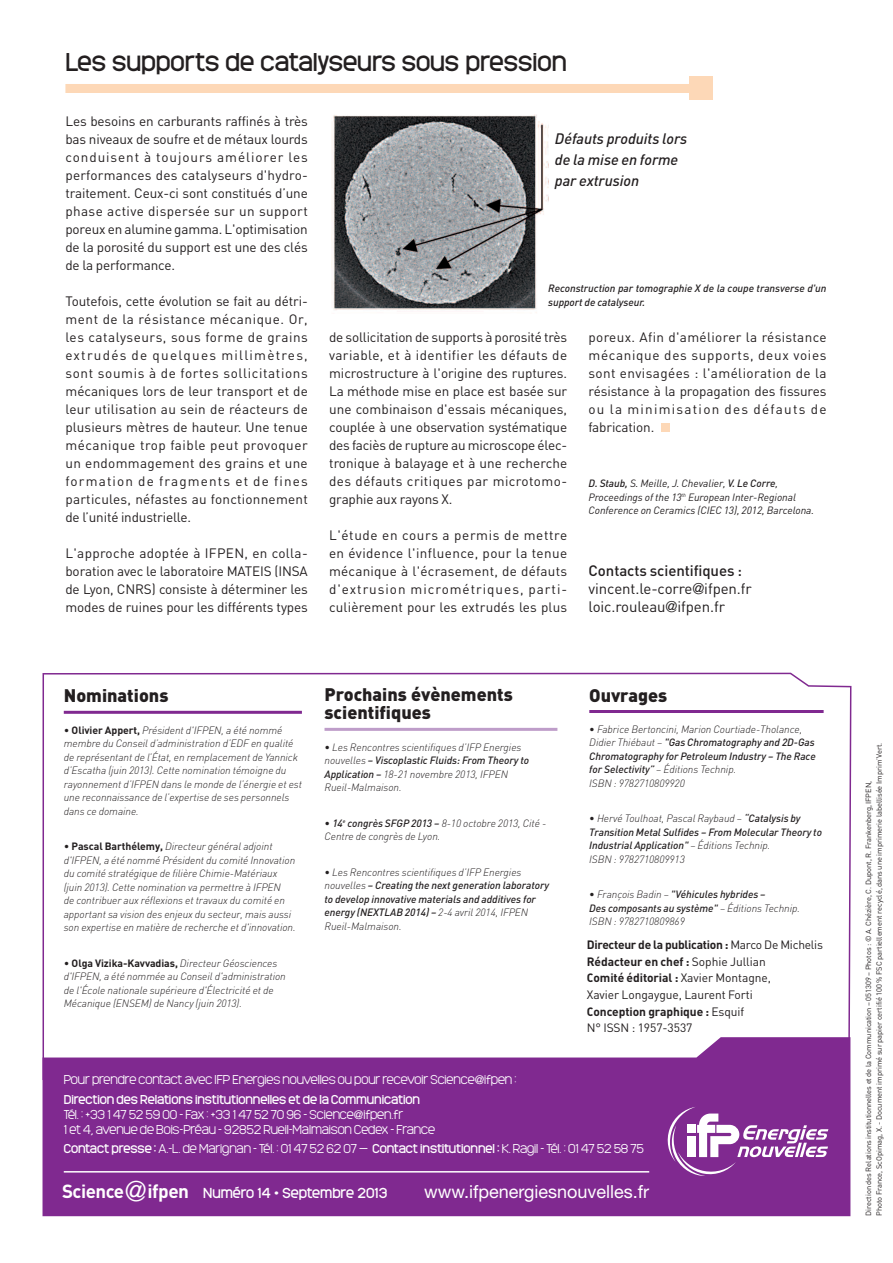
<style>
.page{position:relative;width:893px;height:1263px;background:#fff}
.page>*{position:absolute;margin:0;border:0;box-sizing:border-box;transform-origin:0 0}
.t1{font:24px "Monark";color:#231f20}
.t2{font:900 18px/18px "DIN";color:#231f20}
.t3{font:18px "Helvetica Neue";color:#fff}
.t4{font:15px/18px "DIN";letter-spacing:-.005em;color:#231f20}
.t5{font:italic 500 15px/21px "DIN";letter-spacing:-.005em;color:#231f20}
.t6{font:13.5px/18px "DIN";letter-spacing:-.01em;color:#231f20;text-align:justify}
.t7{font:13.5px "Monark";color:#fff}
.t8{font:300 12px/19.2px "Monark";letter-spacing:-.005em;color:#fff}
.t9{font:12px/16.5px "DIN";letter-spacing:-.005em;color:#231f20}
.t10{font:italic 300 10.5px/13.5px "DIN";letter-spacing:-.005em;color:#231f20}
.t11{font:italic 500 10.5px/13.5px "DIN";letter-spacing:-.005em;color:#231f20}
.t12{font:italic 10.5px/13.5px "DIN";letter-spacing:-.005em;color:#231f20}
.t13{font:7.5px/10.5px "DIN";letter-spacing:-.005em;color:#231f20}
.s1{font-weight:500}
.s2{font-family:"Helvetica";font-weight:300}
.s3{font-style:normal}
.s4{font-weight:700;font-style:normal}
.s5{font-weight:300;font-style:normal}
.s6{font-weight:300}
.s7{font-weight:700}
.s8{font-family:"Helvetica Neue";font-weight:400}
.s9{font-weight:400}
.s10{font-family:"DIN";font-weight:700;font-size:18.75px}
.s11{font-family:"Helvetica";font-weight:300;font-size:27.45px}
.s12{font-family:"DIN";font-weight:700;font-size:18.9px}
</style>
<div class="page">
<svg style="left:43px;top:673px;width:808px;height:430px"></svg>
<svg style="left:43px;top:1037px;width:807px;height:179px;background:#8d3f9b"></svg>
<svg style="left:668px;top:1107px;width:160px;height:69px"></svg>
<hr style="left:64px;top:1171px;width:585px;height:1px;background:#fff">
<hr style="left:64px;top:711px;width:238px;height:3px;background:#802990">
<hr style="left:324px;top:728px;width:233px;height:3px;background:#be9dc9">
<hr style="left:589px;top:710px;width:235px;height:3px;background:#802990">
<div style="left:65px;top:84px;width:625px;height:9px;background:#fdd8b7"></div>
<div style="left:689px;top:77px;width:24px;height:23px;background:#fdd8b7"></div>
<div style="left:661px;top:423px;width:9px;height:9px;background:#fdd8b7"></div>
<img style="left:332px;top:114px;width:216px;height:199px">
<h1 class="t1" style="left:65px;top:46px;width:503px">Les supports de catalyseurs sous pression</h1>
<p class="t6" style="left:65px;top:112px;width:244px">Les besoins en carburants raffinés à très bas niveaux de soufre et de métaux lourds conduisent à toujours améliorer les performances des catalyseurs d'hydro&shy;traitement. Ceux-ci sont constitués d’une phase active dispersée sur un support poreux en alumine gamma. L'optimisation de la porosité du support est une des clés de la performance.</p>
<p class="t6" style="left:65px;top:292px;width:244px">Toutefois, cette évolution se fait au détri&shy;ment de la résistance mécanique. Or, les catalyseurs, sous forme de grains extrudés de quelques millimètres, sont soumis à de fortes sollicitations mécaniques lors de leur transport et de leur utilisation au sein de réacteurs de plusieurs mètres de hauteur. Une tenue mécanique trop faible peut provoquer un endommagement des grains et une formation de fragments et de fines particules, néfastes au fonctionnement de l’unité industrielle.</p>
<p class="t6" style="left:65px;top:544px;width:244px">L'approche adoptée à IFPEN, en colla&shy;boration avec le laboratoire MATEIS (INSA de Lyon, CNRS) consiste à déterminer les modes de ruines pour les différents types</p>
<p class="t5" style="left:555px;top:128px;width:134px">Défauts produits lors de la mise en forme par extrusion</p>
<p class="t11" style="left:548px;top:281px;width:280px">Reconstruction par tomographie X de la coupe transverse d'un support de catalyseur.</p>
<p class="t6" style="left:329px;top:328px;width:240px">de sollicitation de supports à porosité très variable, et à identifier les défauts de microstructure à l'origine des ruptures.<br>La méthode mise en place est basée sur une combinaison d'essais mécaniques, couplée à une observation systématique des faciès de rupture au microscope élec&shy;tronique à balayage et à une recherche des défauts critiques par microtomo&shy;graphie aux rayons X.</p>
<p class="t6" style="left:329px;top:526px;width:240px">L'étude en cours a permis de mettre en évidence l'influence, pour la tenue mécanique à l'écrasement, de défauts d'extrusion micrométriques, parti&shy;culièrement pour les extrudés les plus</p>
<p class="t6" style="left:588px;top:328px;width:240px">poreux. Afin d'améliorer la résistance mécanique des supports, deux voies sont envisagées : l'amélioration de la résistance à la propagation des fissures ou la minimisation des défauts de fabrication.</p>
<p class="t12" style="left:588px;top:476px;width:227px"><span class="s1">D. Staub,</span> S. Meille, J. Chevalier, <span class="s1">V. Le Corre</span>,<br>Proceedings of the 13<sup>th</sup> European Inter-Regional<br>Conference on Ceramics (CIEC 13), 2012, Barcelona.</p>
<p class="t4" style="left:589px;top:561px;width:165px"><span class="s1">Contacts scientifiques : </span>vincent.le-corre<span class="s2">@</span>ifpen.fr loic.rouleau<span class="s2">@</span>ifpen.fr</p>
<h2 class="t2" style="left:64px;top:686px;width:106px">Nominations</h2>
<p class="t10" style="left:64px;top:723px;width:240px"><span class="s3">•</span> <span class="s4">Olivier Appert,</span> Président d'IFPEN, a été nommé membre du Conseil d’administration d’EDF en qualité de représentant de l’État, en remplacement de Yannick d’Escatha (juin 2013). Cette nomination témoigne du rayonnement d’IFPEN dans le monde de l’énergie et est une reconnaissance de l’expertise de ses personnels dans ce domaine.</p>
<p class="t10" style="left:64px;top:839px;width:234px"><span class="s3">•</span> <span class="s4">Pascal Barthélemy,</span> Directeur général adjoint d'IFPEN, a été nommé Président du comité Innovation du comité stratégique de filière Chimie-Matériaux (juin 2013). Cette nomination va permettre à IFPEN<br>de contribuer aux réflexions et travaux du comité en apportant sa vision des enjeux du secteur, mais aussi son expertise en matière de recherche et d'innovation.</p>
<p class="t10" style="left:64px;top:956px;width:224px"><span class="s3">•</span> <span class="s4">Olga Vizika-Kavvadias,</span> Directeur Géosciences d'IFPEN, a été nommée au Conseil d'administration de l'École nationale supérieure d'Électricité et de Mécanique (ENSEM) de Nancy (juin 2013).</p>
<h2 class="t2" style="left:324px;top:685px;width:190px">Prochains évènements scientifiques</h2>
<p class="t10" style="left:324px;top:740px;width:206px"><span class="s3">•</span> Les Rencontres scientifiques d’IFP Energies nouvelles <span class="s1">– Viscoplastic Fluids: From Theory to Application –</span> 18-21 novembre 2013, IFPEN Rueil-Malmaison.</p>
<p class="t10" style="left:324px;top:816px;width:223px"><span class="s3">•</span> <span class="s1">14</span><sup>e</sup> <span class="s1">congrès SFGP 2013 –</span> 8-10 octobre 2013, Cité -<br>Centre de congrès de Lyon.</p>
<p class="t11" style="left:324px;top:865px;width:226px"><span class="s5">•</span> <span class="s6">Les Rencontres scientifiques d’IFP Energies nouvelles</span> – Creating the next generation laboratory to develop innovative materials and additives for energy (NEXTLAB 2014) – <span class="s6">2-4 avril 2014, IFPEN Rueil-Malmaison.</span></p>
<h2 class="t2" style="left:589px;top:685px;width:79px">Ouvrages</h2>
<p class="t10" style="left:589px;top:722px;width:228px"><span class="s3">•</span> Fabrice Bertoncini, Marion Courtiade-Tholance, Didier Thiébaut – <span class="s1">"Gas Chromatography and 2D-Gas Chromatography for Petroleum Industry – The Race for Selectivity”</span> – Éditions Technip.<br>ISBN : 9782710809920</p>
<p class="t11" style="left:589px;top:811px;width:234px"><span class="s5">•</span> <span class="s6">Hervé Toulhoat, Pascal Raybaud –</span> “Catalysis by Transition Metal Sulfides – From Molecular Theory to Industrial Application" <span class="s6">– Éditions Technip.<br>ISBN : 9782710809913</span></p>
<p class="t10" style="left:589px;top:887px;width:212px"><span class="s3">•</span> François Badin – <span class="s1">"Véhicules hybrides –<br>Des composants au système"</span> – Éditions Technip.<br>ISBN : 9782710809869</p>
<p class="t9" style="left:587px;top:936px;width:238px"><span class="s7">Directeur de la publication :</span> Marco De Michelis <span class="s7">Rédacteur en chef :</span> Sophie Jullian<br><span class="s7">Comité éditorial :</span> Xavier Montagne,<br>Xavier Longaygue, Laurent Forti<br><span class="s7">Conception graphique :</span> Esquif<br>N° ISSN : 1957-3537</p>
<p class="t8" style="left:64px;top:1070px;width:454px">Pour prendre contact avec IFP Energies nouvelles ou pour recevoir Science<span class="s8">@</span>ifpen :<br><span class="s9">Direction des Relations institutionnelles et de la Communication</span></p>
<p class="t8" style="left:64px;top:1106px;width:373px;line-height:15px">Tél. : +33 1 47 52 59 00 - Fax : +33 1 47 52 70 96 - Science<span class="s8">@</span>ifpen.fr<br>1 et 4, avenue de Bois-Préau - 92852 Rueil-Malmaison Cedex - France</p>
<p class="t8" style="left:64px;top:1138px;width:582px"><span class="s9">Contact presse :</span> A.-L. de Marignan - Tél. : 01 47 52 62 07 — <span class="s9">Contact institutionnel :</span> K. Ragil - Tél. : 01 47 52 58 75</p>
<p class="t7" style="left:62px;top:1184px;width:327px"><span class="s10">Science</span><span class="s11">@</span><span class="s12">ifpen</span> Numéro 14 • Septembre 2013</p>
<h2 class="t3" style="left:424px;top:1184px;width:226px">www.ifpenergiesnouvelles.fr</h2>
<p class="t13" style="left:863px;top:1216px;width:475px;rotate:-90deg">Direction des Relations institutionnelles et de la Communication – 051309 – Photos : © A. Chézière, C. Dupont, R. Frankenberg, IFPEN,<br>Photo France, ScOpimag, X. - Document imprimé sur papier certifié 100 % FSC partiellement recyclé, dans une imprimerie labellisée Imprim’Vert.</p>
</div>
